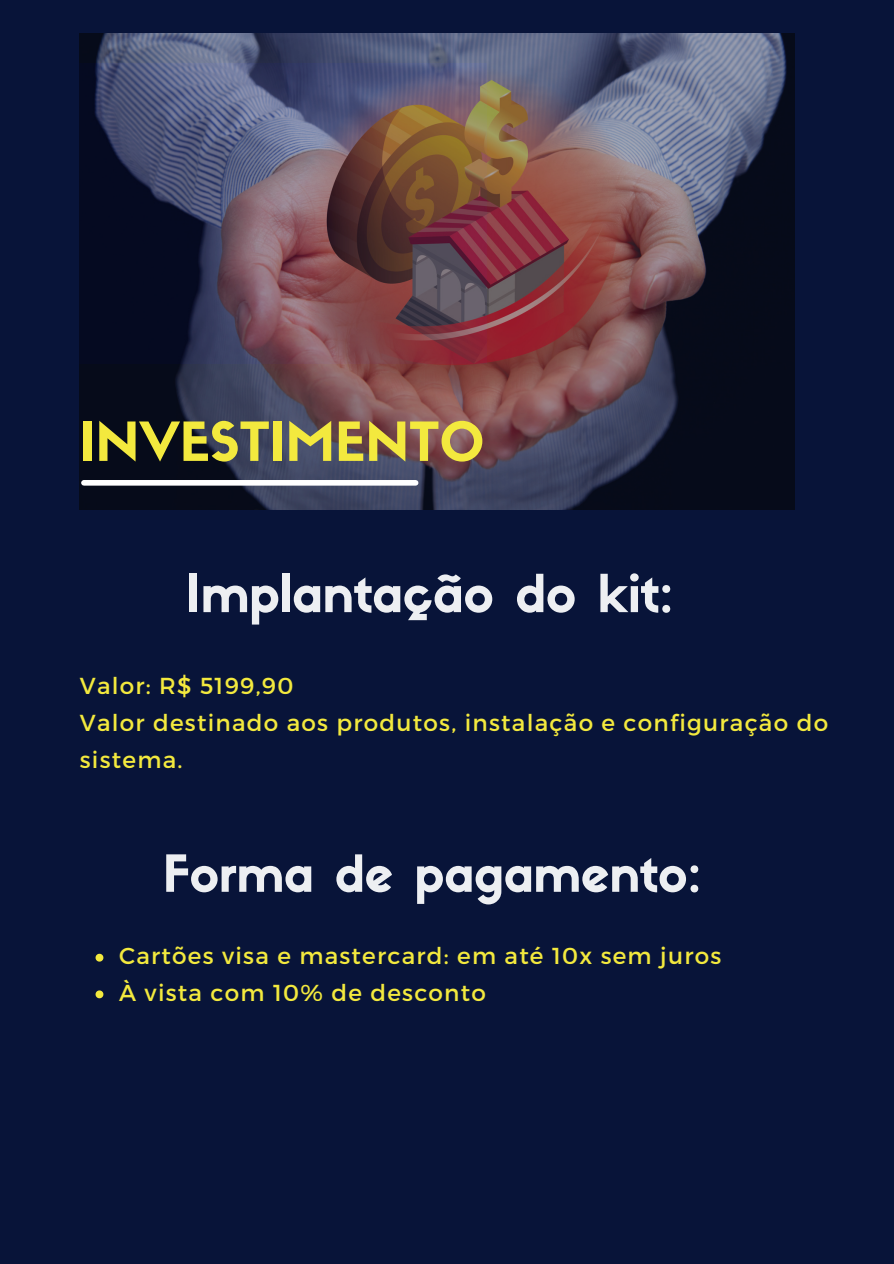
<style>
.page{position:relative;width:894px;height:1264px;background:#fff}
.page>*{position:absolute;margin:0;border:0;box-sizing:border-box;transform-origin:0 0}
.t1{font:52.8px "Sifonn Basic";color:#f3e93e}
.t2{font:51.45px "Sifonn Basic";color:#edeff2}
.t3{font:50.25px "Sifonn Basic";color:#edeff2}
.t4{font:23.1px/36.8px "Montserrat";letter-spacing:.055em;color:#f3e93e}
</style>
<div class="page">
<div style="left:0;top:0;width:893px;height:1263px;background:#081439"></div>
<img style="left:80px;top:33px;width:714px;height:476px">
<div style="left:84px;top:480px;width:331px;height:5px;background:#fff"></div>
<svg style="left:95px;top:953px;width:8px;height:8px"></svg>
<svg style="left:95px;top:990px;width:8px;height:8px"></svg>
<p class="t1" style="left:80px;top:421px;width:406px">INVESTIMENTO</p>
<p class="t2" style="left:185px;top:573px;width:489px">Implantação do kit:</p>
<h1 class="t4" style="left:80px;top:666px;width:215px">Valor: R$ 5199,90</h1>
<h2 class="t4" style="left:80px;top:703px;width:749px">Valor destinado aos produtos, instalação e configuração do sistema.</h2>
<p class="t3" style="left:163px;top:854px;width:540px">Forma de pagamento:</p>
<p class="t4" style="left:119px;top:936px;width:603px">Cartões visa e mastercard: em até 10x sem juros</p>
<h2 class="t4" style="left:119px;top:973px;width:368px">À vista com 10% de desconto</h2>
</div>
